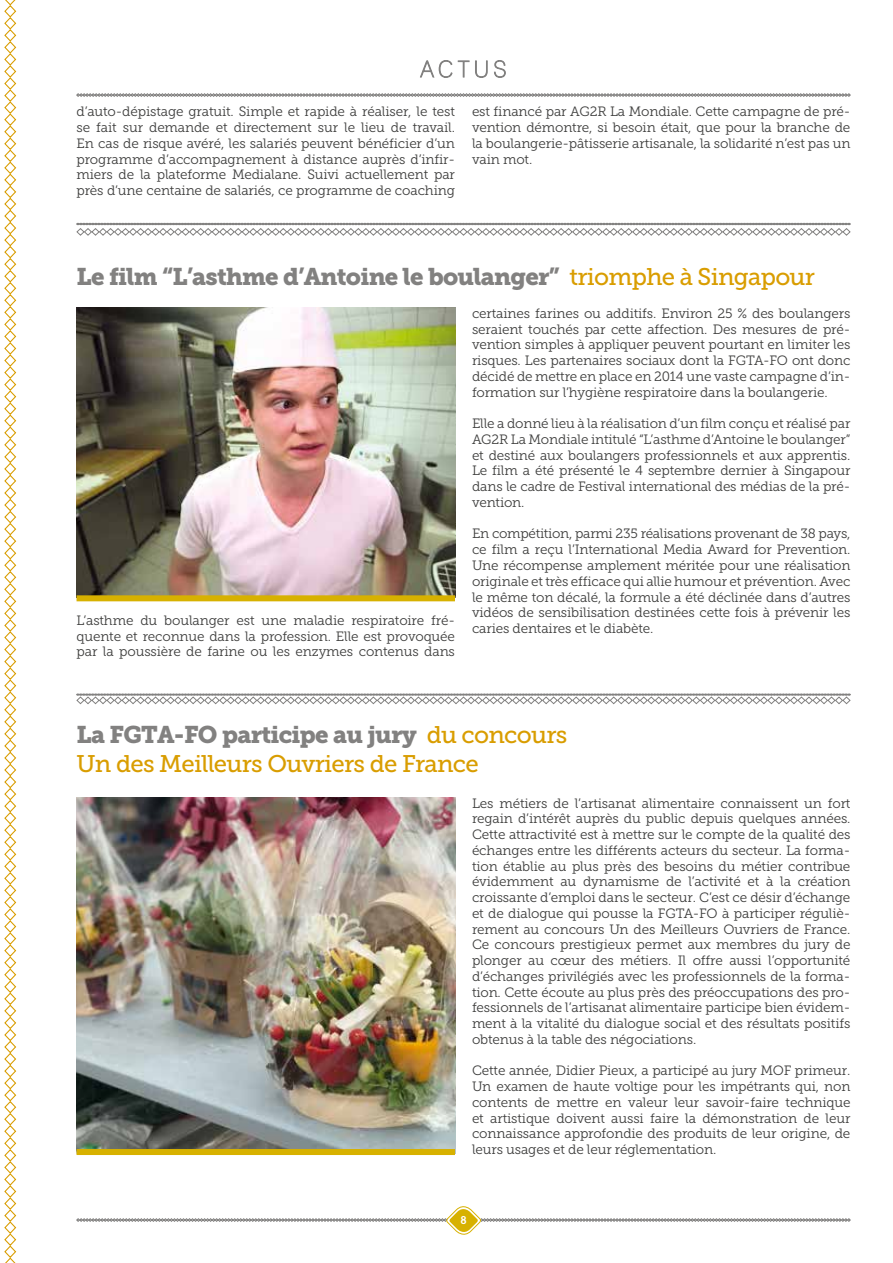
<style>
.page{position:relative;width:893px;height:1263px;background:#fff}
.page>*{position:absolute;margin:0;border:0;box-sizing:border-box;transform-origin:0 0}
.t1{font:24px "Museo Slab 900";letter-spacing:-.03em;color:#828180}
.t2{font:24px "Museo Slab 500";letter-spacing:-.03em;color:#d99d00}
.t3{font:13.5px/15.8px "Museo Slab 300";letter-spacing:-.01em;color:#3c3c3b;text-align:justify}
.t4{font:700 12px "Saturday Sans ICG";color:#fff}
.s1{font-family:"Museo Slab 500";color:#d99d00}
</style>
<div class="page">
<svg style="left:76px;top:93px;width:775px;height:4px"></svg>
<svg style="left:420px;top:60px;width:68px;height:18px"></svg>
<svg style="left:494px;top:60px;width:12px;height:18px"></svg>
<svg style="left:76px;top:223px;width:775px;height:13px"></svg>
<svg style="left:76px;top:694px;width:775px;height:10px"></svg>
<img style="left:77px;top:308px;width:378px;height:287px">
<img style="left:77px;top:797px;width:378px;height:352px">
<div style="left:77px;top:595px;width:378px;height:6px;background:#d7b100"></div>
<div style="left:77px;top:1149px;width:378px;height:6px;background:#d7b100"></div>
<svg style="left:76px;top:1206px;width:775px;height:29px"></svg>
<svg style="left:4px;top:0;width:13px;height:1263px"></svg>
<p class="t3" style="left:77px;top:104px;width:380px">d’auto-dépistage gratuit. Simple et rapide à réaliser, le test se fait sur demande et directement sur le lieu de travail.<br>En cas de risque avéré, les salariés peuvent bénéficier d’un programme d’accompagnement à distance auprès d’infir&shy;miers de la plateforme Medialane. Suivi actuellement par près d’une centaine de salariés, ce programme de coaching</p>
<p class="t3" style="left:472px;top:104px;width:380px">est financé par AG2R La Mondiale. Cette campagne de pré&shy;vention démontre, si besoin était, que pour la branche de la boulangerie-pâtisserie artisanale, la solidarité n’est pas un vain mot.</p>
<h1 class="t1" style="left:77px;top:263px;width:740px">Le film “L’asthme d’Antoine le boulanger” <span class="s1">triomphe à Singapour</span></h1>
<p class="t3" style="left:77px;top:612px;width:380px">L’asthme du boulanger est une maladie respiratoire fré&shy;quente et reconnue dans la profession. Elle est provoquée par la poussière de farine ou les enzymes contenus dans</p>
<p class="t3" style="left:472px;top:305px;width:380px">certaines farines ou additifs. Environ 25 % des boulangers seraient touchés par cette affection. Des mesures de pré&shy;vention simples à appliquer peuvent pourtant en limiter les risques. Les partenaires sociaux dont la FGTA-FO ont donc décidé de mettre en place en 2014 une vaste campagne d’in&shy;formation sur l’hygiène respiratoire dans la boulangerie.</p>
<p class="t3" style="left:472px;top:416px;width:380px">Elle a donné lieu à la réalisation d’un film conçu et réalisé par AG2R La Mondiale intitulé “L’asthme d’Antoine le boulanger” et destiné aux boulangers professionnels et aux apprentis.<br>Le film a été présenté le 4 septembre dernier à Singapour dans le cadre de Festival international des médias de la pré&shy;vention.</p>
<p class="t3" style="left:472px;top:526px;width:380px">En compétition, parmi 235 réalisations provenant de 38 pays, ce film a reçu l’International Media Award for Prevention.<br>Une récompense amplement méritée pour une réalisation originale et très efficace qui allie humour et prévention. Avec le même ton décalé, la formule a été déclinée dans d’autres vidéos de sensibilisation destinées cette fois à prévenir les caries dentaires et le diabète.</p>
<h1 class="t1" style="left:77px;top:721px;width:492px">La FGTA-FO participe au jury <span class="s1">du concours</span></h1>
<h1 class="t2" style="left:77px;top:750px;width:404px">Un des Meilleurs Ouvriers de France</h1>
<p class="t3" style="left:472px;top:795px;width:380px">Les métiers de l’artisanat alimentaire connaissent un fort regain d’intérêt auprès du public depuis quelques années.<br>Cette attractivité est à mettre sur le compte de la qualité des échanges entre les différents acteurs du secteur. La forma&shy;tion établie au plus près des besoins du métier contribue évidemment au dynamisme de l’activité et à la création croissante d’emploi dans le secteur. C’est ce désir d’échange et de dialogue qui pousse la FGTA-FO à participer réguliè&shy;rement au concours Un des Meilleurs Ouvriers de France.<br>Ce concours prestigieux permet aux membres du jury de plonger au cœur des métiers. Il offre aussi l’opportunité d’échanges privilégiés avec les professionnels de la forma&shy;tion. Cette écoute au plus près des préoccupations des pro&shy;fessionnels de l’artisanat alimentaire participe bien évidem&shy;ment à la vitalité du dialogue social et des résultats positifs obtenus à la table des négociations.</p>
<p class="t3" style="left:472px;top:1063px;width:380px">Cette année, Didier Pieux, a participé au jury MOF primeur.<br>Un examen de haute voltige pour les impétrants qui, non contents de mettre en valeur leur savoir-faire technique et artistique doivent aussi faire la démonstration de leur connaissance approfondie des produits de leur origine, de leurs usages et de leur réglementation.</p>
<p class="t4" style="left:461px;top:1212px;width:8px">8</p>
</div>
